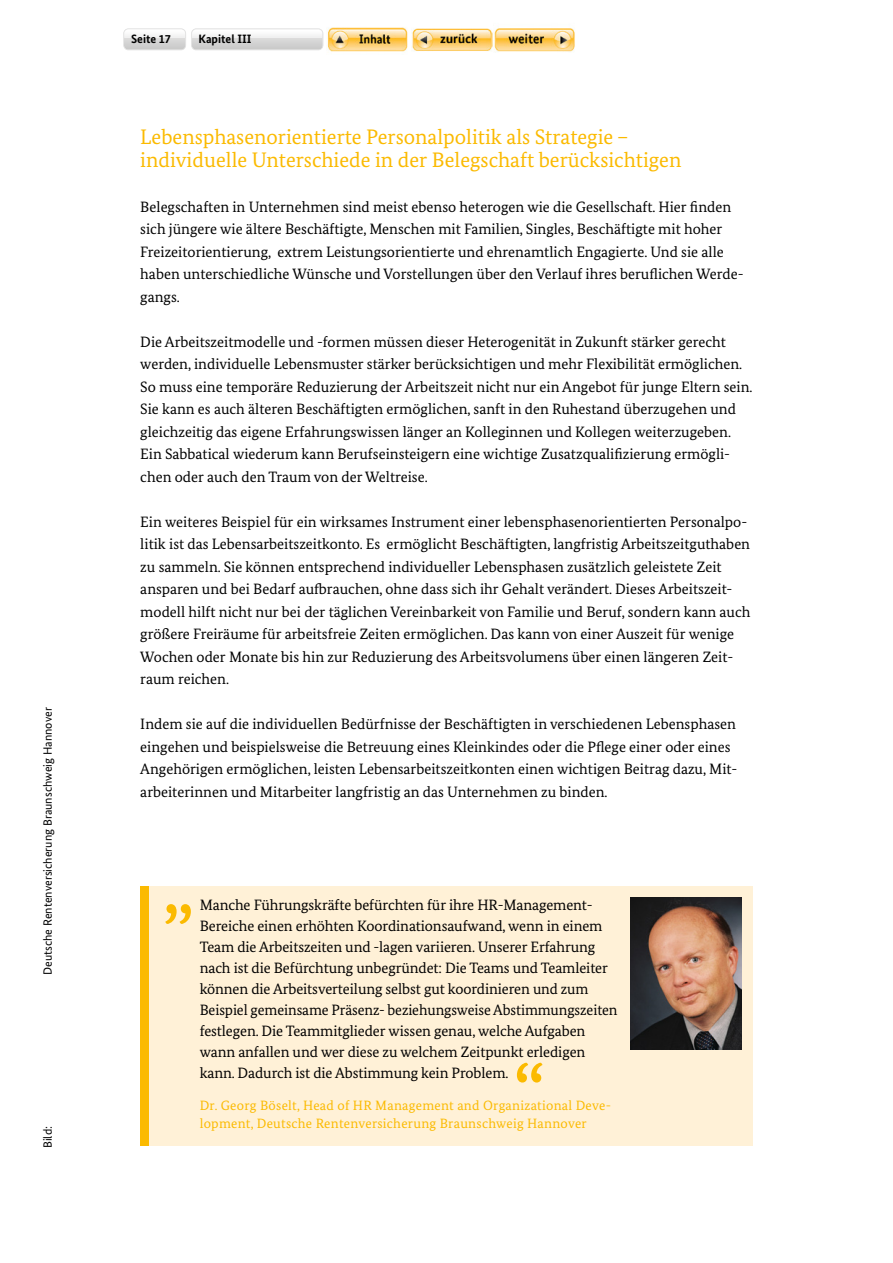
<style>
.page{position:relative;width:893px;height:1263px;background:#fff}
.page>*{position:absolute;margin:0;border:0;box-sizing:border-box;transform-origin:0 0}
.t1{font:84px "Bundes Serif";color:#fbba00}
.t2{font:21px/22.5px "Bundes Serif";color:#fbba00}
.t3{font:15px/22.5px "Bundes Serif";color:#000}
.t4{font:13.5px/18px "Bundes Serif";letter-spacing:.02em;color:#fbba00}
.t5{font:700 12.15px "Bundes Sans";color:#000}
.t6{font:12px "Bundes Sans";color:#000}
</style>
<div class="page">
<svg style="left:123px;top:28px;width:200px;height:22px"></svg>
<img style="left:327px;top:27px;width:81px;height:25px">
<img style="left:412px;top:28px;width:81px;height:23px">
<img style="left:494px;top:28px;width:81px;height:24px">
<div style="left:140px;top:887px;width:613px;height:259px;background:#fff1d7"></div>
<div style="left:140px;top:887px;width:9px;height:259px;background:#fbba00"></div>
<img style="left:630px;top:898px;width:111px;height:152px">
<p class="t6" style="left:40px;top:975px;width:269px;rotate:-90deg">Deutsche Rentenversicherung Braunschweig Hannover</p>
<p class="t6" style="left:40px;top:1148px;width:24px;rotate:-90deg">Bild:</p>
<p class="t5" style="left:131px;top:31px;width:41px">Seite 17</p>
<p class="t5" style="left:199px;top:31px;width:55px">Kapitel III</p>
<h3 class="t2" style="left:140px;top:125px;width:543px">Lebensphasenorientierte Personalpolitik als Strategie – individuelle Unterschiede in der Belegschaft berücksichtigen</h3>
<p class="t3" style="left:140px;top:195px;width:605px">Belegschaften in Unternehmen sind meist ebenso heterogen wie die Gesellschaft. Hier finden sich jüngere wie ältere Beschäftigte, Menschen mit Familien, Singles, Beschäftigte mit hoher Freizeitorientierung, extrem Leistungsorientierte und ehrenamtlich Engagierte. Und sie alle haben unterschiedliche Wünsche und Vorstellungen über den Verlauf ihres beruflichen Werde&shy;gangs.</p>
<p class="t3" style="left:140px;top:330px;width:614px">Die Arbeitszeitmodelle und -formen müssen dieser Heterogenität in Zukunft stärker gerecht werden, individuelle Lebensmuster stärker berücksichtigen und mehr Flexibilität ermöglichen.<br>So muss eine temporäre Reduzierung der Arbeitszeit nicht nur ein Angebot für junge Eltern sein.<br>Sie kann es auch älteren Beschäftigten ermöglichen, sanft in den Ruhestand überzugehen und gleichzeitig das eigene Erfahrungswissen länger an Kolleginnen und Kollegen weiterzugeben.<br>Ein Sabbatical wiederum kann Berufseinsteigern eine wichtige Zusatzqualifizierung ermögli&shy;chen oder auch den Traum von der Weltreise.</p>
<p class="t3" style="left:140px;top:510px;width:612px">Ein weiteres Beispiel für ein wirksames Instrument einer lebensphasenorientierten Personalpo&shy;litik ist das Lebensarbeitszeitkonto. Es ermöglicht Beschäftigten, langfristig Arbeitszeitguthaben zu sammeln. Sie können entsprechend individueller Lebensphasen zusätzlich geleistete Zeit ansparen und bei Bedarf aufbrauchen, ohne dass sich ihr Gehalt verändert. Dieses Arbeitszeit&shy;modell hilft nicht nur bei der täglichen Vereinbarkeit von Familie und Beruf, sondern kann auch größere Freiräume für arbeitsfreie Zeiten ermöglichen. Das kann von einer Auszeit für wenige Wochen oder Monate bis hin zur Reduzierung des Arbeitsvolumens über einen längeren Zeit&shy;raum reichen.</p>
<p class="t3" style="left:140px;top:712px;width:597px">Indem sie auf die individuellen Bedürfnisse der Beschäftigten in verschiedenen Lebensphasen eingehen und beispielsweise die Betreuung eines Kleinkindes oder die Pflege einer oder eines Angehörigen ermöglichen, leisten Lebensarbeitszeitkonten einen wichtigen Beitrag dazu, Mit&shy;arbeiterinnen und Mitarbeiter langfristig an das Unternehmen zu binden.</p>
<p class="t1" style="left:162px;top:883px;width:34px">”</p>
<p class="t3" style="left:200px;top:894px;width:419px;line-height:21px">Manche Führungskräfte befürchten für ihre HR-Management Bereiche einen erhöhten Koordinationsaufwand, wenn in einem Team die Arbeitszeiten und -lagen variieren. Unserer Erfahrung nach ist die Befürchtung unbegründet: Die Teams und Teamleiter können die Arbeitsverteilung selbst gut koordinieren und zum Beispiel gemeinsame Präsenz- beziehungsweise Abstimmungszeiten festlegen. Die Teammitglieder wissen genau, welche Aufgaben wann anfallen und wer diese zu welchem Zeitpunkt erledigen kann. Dadurch ist die Abstimmung kein Problem.</p>
<p class="t4" style="left:200px;top:1096px;width:407px">Dr. Georg Böselt, Head of HR Management and Organizational Deve lopment, Deutsche Rentenversicherung Braunschweig Hannover</p>
<p class="t1" style="left:513px;top:1042px;width:34px">“</p>
</div>
